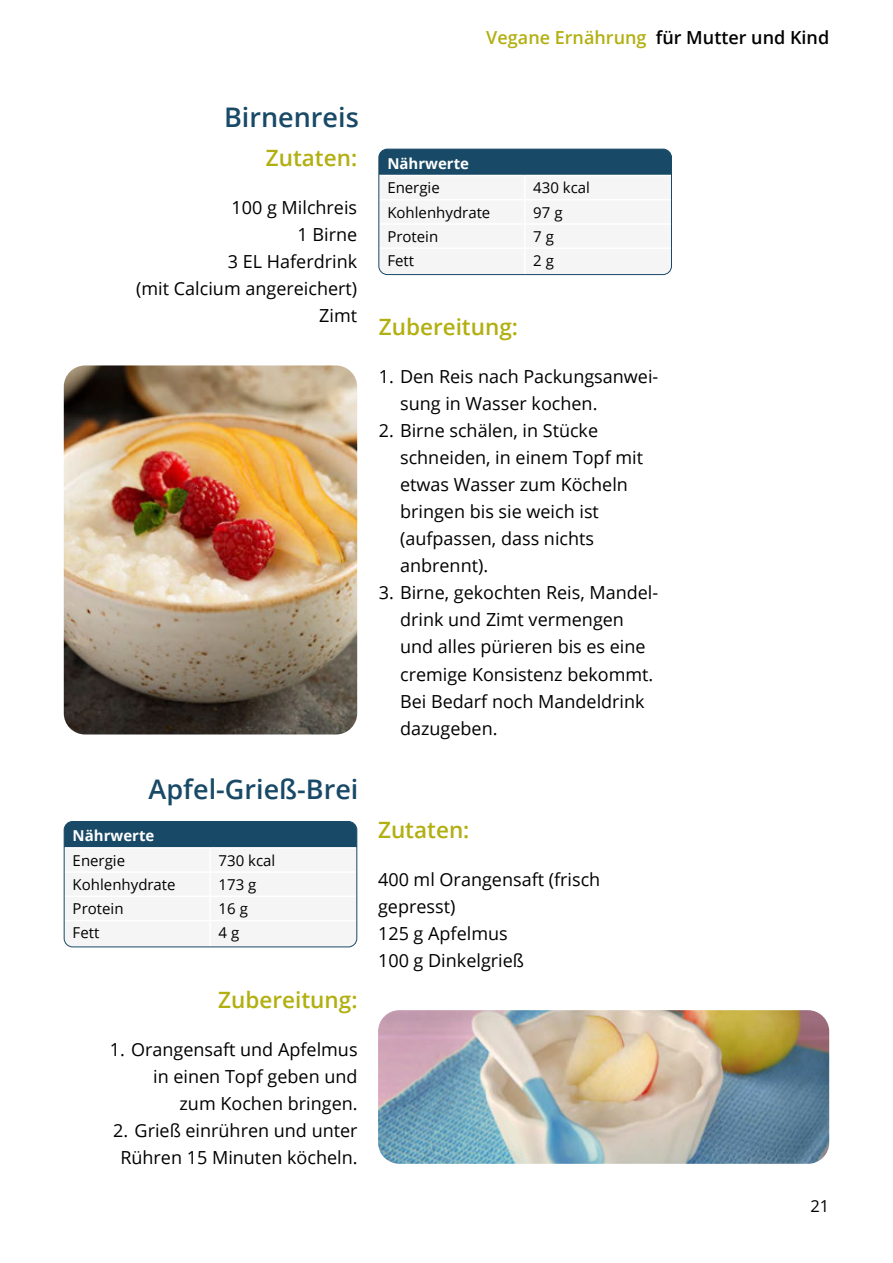
<style>
.page{position:relative;width:893px;height:1263px;background:#fff}
.page>*{position:absolute;margin:0;border:0;box-sizing:border-box;transform-origin:0 0}
.headline_ebook_2{font:600 27px "Open Sans";color:#184967}
.headline_ebook_sub{font:600 22.5px "Open Sans";color:#b2af11}
.text_ebook_1{font:18px/27px "Open Sans";color:#000}
.t1{font:600 18px "Open Sans";color:#000}
.t2{font:16.5px "Open Sans";color:#000}
.t3{font:15px "Open Sans";color:#000}
.t4{font:700 15px/24.3px "Open Sans";color:#fff}
.s1{color:#b2af11}
.s2{font-weight:400;color:#000}
</style>
<div class="page">
<img style="left:64px;top:365px;width:293px;height:369px">
<div style="left:379px;top:149px;width:292px;height:26px;background:#184967"></div>
<div style="left:378px;top:149px;width:294px;height:126px;border:1px solid #184967;border-radius:9px"></div>
<img style="left:378px;top:1010px;width:451px;height:154px">
<div style="left:64px;top:821px;width:293px;height:27px;background:#184967"></div>
<div style="left:64px;top:848px;width:294px;height:99px;background:#f5f5f5"></div>
<hr style="left:64px;top:847px;width:146px;height:1px;background:#fff">
<hr style="left:210px;top:847px;width:147px;height:1px;background:#fff">
<hr style="left:64px;top:871px;width:146px;height:2px;background:#fff">
<hr style="left:64px;top:895px;width:146px;height:2px;background:#fff">
<hr style="left:64px;top:920px;width:146px;height:1px;background:#fff">
<hr style="left:210px;top:871px;width:147px;height:2px;background:#fff">
<hr style="left:210px;top:895px;width:147px;height:2px;background:#fff">
<hr style="left:210px;top:920px;width:147px;height:1px;background:#fff">
<div style="left:64px;top:821px;width:293px;height:126px;border:1px solid #184967;border-radius:9px"></div>
<p class="t1" style="left:486px;top:25px;width:344px"><span class="s1">Vegane Ernährung</span> für Mutter und Kind</p>
<p class="headline_ebook_2" style="left:224px;top:99px;width:136px">Birnenreis</p>
<p class="headline_ebook_sub" style="left:266px;top:142px;width:93px">Zutaten:</p>
<p class="text_ebook_1" style="left:136px;top:193px;width:222px;text-align:right">100 g Milchreis<br>1 Birne<br>3 EL Haferdrink<br>(mit Calcium angereichert)<br>Zimt</p>
<p class="headline_ebook_2" style="left:149px;top:770px;width:211px">Apfel-Grieß-Brei</p>
<p class="t4" style="left:73px;top:823px;width:83px">Nährwerte<br><span class="s2">Energie</span></p>
<p class="t3" style="left:219px;top:850px;width:58px">730 kcal</p>
<p class="t3" style="left:73px;top:874px;width:105px">Kohlenhydrate</p>
<p class="t3" style="left:219px;top:874px;width:39px">173 g</p>
<p class="t3" style="left:73px;top:898px;width:52px">Protein</p>
<p class="t3" style="left:219px;top:898px;width:31px">16 g</p>
<p class="t3" style="left:73px;top:923px;width:28px">Fett</p>
<p class="t3" style="left:219px;top:923px;width:22px">4 g</p>
<p class="headline_ebook_sub" style="left:218px;top:984px;width:141px">Zubereitung:</p>
<p class="text_ebook_1" style="left:110px;top:1035px;width:249px;text-align:right">1. Orangensaft und Apfelmus in einen Topf geben und<br>zum Kochen bringen.</p>
<p class="text_ebook_1" style="left:113px;top:1116px;width:246px;text-align:center">2. Grieß einrühren und unter<br>Rühren 15 Minuten köcheln.</p>
<p class="t4" style="left:387px;top:151px;width:83px">Nährwerte<br><span class="s2">Energie</span></p>
<p class="t3" style="left:533px;top:178px;width:58px">430 kcal</p>
<p class="t3" style="left:387px;top:202px;width:105px">Kohlenhydrate</p>
<p class="t3" style="left:533px;top:202px;width:31px">97 g</p>
<p class="t3" style="left:387px;top:226px;width:52px">Protein</p>
<p class="t3" style="left:533px;top:226px;width:22px">7 g</p>
<p class="t3" style="left:387px;top:250px;width:28px">Fett</p>
<p class="t3" style="left:533px;top:250px;width:22px">2 g</p>
<p class="headline_ebook_sub" style="left:379px;top:312px;width:141px">Zubereitung:</p>
<p class="text_ebook_1" style="left:400px;top:363px;width:260px;text-indent:-21px">1. Den Reis nach Packungsanwei&shy;sung in Wasser kochen.</p>
<p class="text_ebook_1" style="left:400px;top:417px;width:244px;text-indent:-21px">2. Birne schälen, in Stücke schneiden, in einem Topf mit etwas Wasser zum Köcheln bringen bis sie weich ist (aufpassen, dass nichts anbrennt).</p>
<p class="text_ebook_1" style="left:400px;top:579px;width:260px;text-indent:-21px">3. Birne, gekochten Reis, Mandel&shy;drink und Zimt vermengen und alles pürieren bis es eine cremige Konsistenz bekommt.<br>Bei Bedarf noch Mandeldrink dazugeben.</p>
<p class="headline_ebook_sub" style="left:378px;top:814px;width:93px">Zutaten:</p>
<p class="text_ebook_1" style="left:378px;top:866px;width:224px">400 ml Orangensaft (frisch gepresst)<br>125 g Apfelmus<br>100 g Dinkelgrieß</p>
<p class="t2" style="left:810px;top:1194px;width:20px">21</p>
</div>
